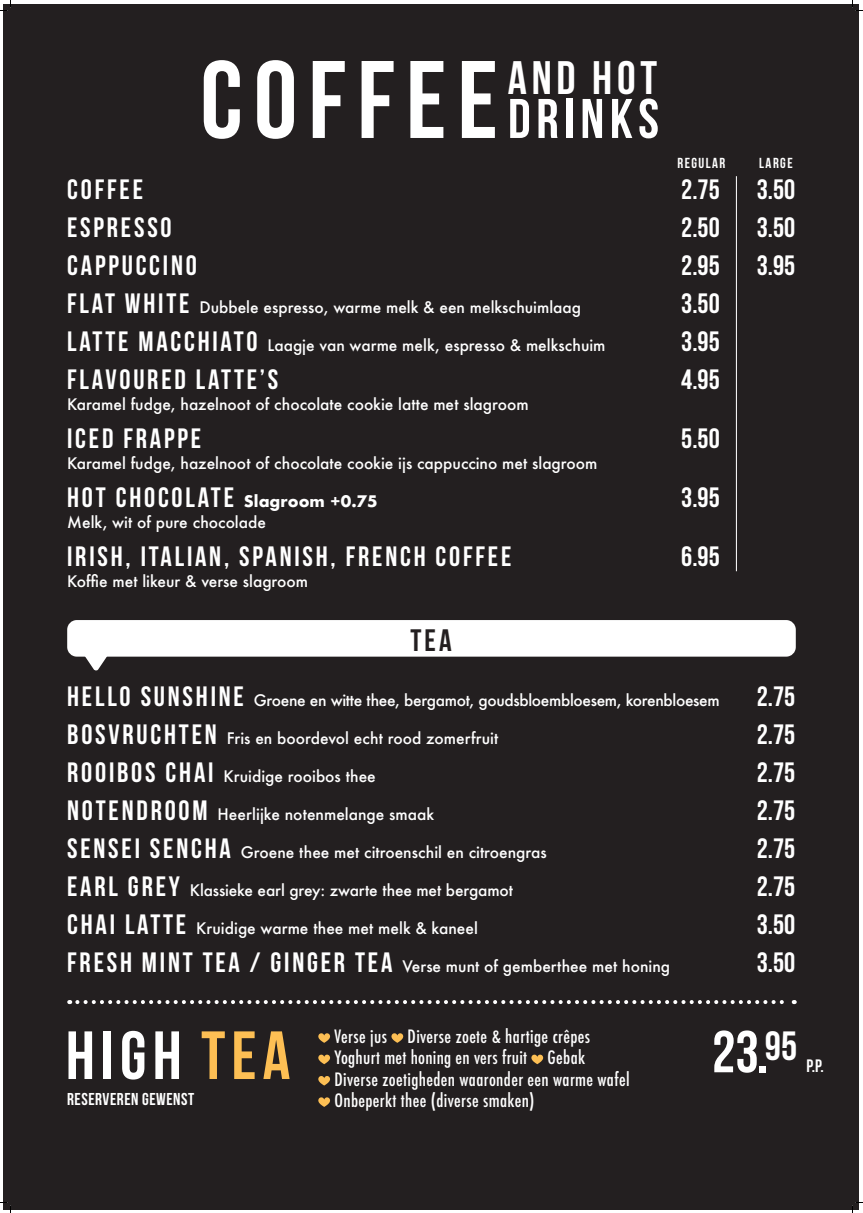
<style>
.page{position:relative;width:863px;height:1213px;background:#fff}
.page>*{position:absolute;margin:0;border:0;box-sizing:border-box;transform-origin:0 0}
.t1{font:109.95px "Bebas Neue";letter-spacing:.1em;color:#fff}
.t2{font:68.05px "Bebas Neue";letter-spacing:.09em;color:#fff}
.t3{font:59.05px "Bebas Neue";color:#fff}
.t4{font:55.75px "Bebas Neue";letter-spacing:.1em;color:#fff}
.t5{font:46.95px "Bebas Neue";letter-spacing:.1em;color:#fff}
.t6{font:31px "Bebas Neue";color:#231f20}
.t7{font:28px "Bebas Neue";letter-spacing:.1em;color:#fff}
.t8{font:18px "Bebas Neue";color:#fff}
.t9{font:500 condensed 17.95px/21.4px "Futura";letter-spacing:.02em;color:#fff}
.t10{font:17.2px "Bebas Neue";letter-spacing:.03em;color:#fff}
.t11{font:500 15.5px "Futura";color:#fff}
.t12{font:500 15.5px "Futura";letter-spacing:-.02em;color:#fff}
.t13{font:700 15.5px "Futura";color:#fff}
.t14{font:14.5px "Bebas Neue";letter-spacing:.1em;color:#fff}
.s1{font-family:"Bebas Neue";font-weight:400;font-size:28px}
.s2{color:#fdbf54}
</style>
<div class="page">
<div style="left:3px;top:4px;width:856px;height:1205px;background:#231f20"></div>
<hr style="left:736px;top:176px;width:1px;height:395px;background:#fff">
<div style="left:67px;top:620px;width:729px;height:37px;background:#fff;border-radius:10px"></div>
<svg style="left:68px;top:651px;width:56px;height:20px"></svg>
<svg style="left:77px;top:1000px;width:718px;height:4px"></svg>
<svg style="left:318px;top:1033px;width:12px;height:10px"></svg>
<svg style="left:391px;top:1033px;width:12px;height:10px"></svg>
<svg style="left:318px;top:1055px;width:12px;height:9px"></svg>
<svg style="left:531px;top:1055px;width:12px;height:9px"></svg>
<svg style="left:318px;top:1076px;width:12px;height:10px"></svg>
<svg style="left:318px;top:1097px;width:12px;height:10px"></svg>
<svg style="left:0;top:0;width:11px;height:11px"></svg>
<svg style="left:0;top:1202px;width:11px;height:11px"></svg>
<svg style="left:852px;top:0;width:11px;height:11px"></svg>
<svg style="left:852px;top:1202px;width:11px;height:11px"></svg>
<h1 class="t1" style="left:200px;top:40px;width:299px">COFFEE</h1>
<h3 class="t5" style="left:508px;top:52px;width:151px">AND HOT</h3>
<h3 class="t4" style="left:508px;top:88px;width:153px">DRINKS</h3>
<p class="t14" style="left:677px;top:155px;width:49px">REGULAR</p>
<p class="t14" style="left:759px;top:155px;width:35px">LARGE</p>
<h3 class="t7" style="left:67px;top:174px;width:77px">COFFEE</h3>
<h3 class="t7" style="left:681px;top:174px;width:40px">2.75</h3>
<h3 class="t7" style="left:757px;top:174px;width:40px">3.50</h3>
<h3 class="t7" style="left:67px;top:212px;width:106px">ESPRESSO</h3>
<h3 class="t7" style="left:681px;top:212px;width:40px">2.50</h3>
<h3 class="t7" style="left:757px;top:212px;width:40px">3.50</h3>
<h3 class="t7" style="left:67px;top:250px;width:131px">CAPPUCCINO</h3>
<h3 class="t7" style="left:681px;top:250px;width:40px">2.95</h3>
<h3 class="t7" style="left:757px;top:250px;width:40px">3.95</h3>
<p class="t11" style="left:67px;top:297px;width:515px"><span class="s1">FLAT WHITE</span> Dubbele espresso, warme melk &amp; een melkschuimlaag</p>
<h3 class="t7" style="left:681px;top:288px;width:40px">3.50</h3>
<p class="t11" style="left:67px;top:335px;width:540px"><span class="s1">LATTE MACCHIATO</span> Laagje van warme melk, espresso &amp; melkschuim</p>
<h3 class="t7" style="left:681px;top:326px;width:40px">3.95</h3>
<h3 class="t7" style="left:67px;top:364px;width:213px">FLAVOURED LATTE’S</h3>
<h3 class="t7" style="left:681px;top:364px;width:40px">4.95</h3>
<p class="t11" style="left:67px;top:394px;width:463px">Karamel fudge, hazelnoot of chocolate cookie latte met slagroom</p>
<h3 class="t7" style="left:67px;top:423px;width:135px">ICED FRAPPE</h3>
<h3 class="t7" style="left:681px;top:423px;width:40px">5.50</h3>
<p class="t11" style="left:67px;top:453px;width:532px">Karamel fudge, hazelnoot of chocolate cookie ijs cappuccino met slagroom</p>
<p class="t13" style="left:67px;top:490px;width:312px"><span class="s1">HOT CHOCOLATE</span> Slagroom +0.75</p>
<h3 class="t7" style="left:681px;top:482px;width:40px">3.95</h3>
<p class="t11" style="left:67px;top:512px;width:200px">Melk, wit of pure chocolade</p>
<h3 class="t7" style="left:67px;top:541px;width:446px">IRISH, ITALIAN, SPANISH, FRENCH COFFEE</h3>
<h3 class="t7" style="left:681px;top:541px;width:40px">6.95</h3>
<p class="t11" style="left:67px;top:571px;width:242px">Koffie met likeur &amp; verse slagroom</p>
<h3 class="t6" style="left:410px;top:623px;width:43px">TEA</h3>
<p class="t12" style="left:67px;top:690px;width:654px"><span class="s1">HELLO SUNSHINE</span> Groene en witte thee, bergamot, goudsbloembloesem, korenbloesem</p>
<h3 class="t7" style="left:757px;top:681px;width:40px">2.75</h3>
<p class="t11" style="left:67px;top:728px;width:433px"><span class="s1">BOSVRUCHTEN</span> Fris en boordevol echt rood zomerfruit</p>
<h3 class="t7" style="left:757px;top:719px;width:40px">2.75</h3>
<p class="t11" style="left:67px;top:766px;width:310px"><span class="s1">ROOIBOS CHAI</span> Kruidige rooibos thee</p>
<h3 class="t7" style="left:757px;top:757px;width:40px">2.75</h3>
<p class="t11" style="left:67px;top:804px;width:368px"><span class="s1">NOTENDROOM</span> Heerlijke notenmelange smaak</p>
<h3 class="t7" style="left:757px;top:795px;width:40px">2.75</h3>
<p class="t11" style="left:67px;top:842px;width:481px"><span class="s1">SENSEI SENCHA</span> Groene thee met citroenschil en citroengras</p>
<h3 class="t7" style="left:757px;top:833px;width:40px">2.75</h3>
<p class="t11" style="left:67px;top:880px;width:447px"><span class="s1">EARL GREY</span> Klassieke earl grey: zwarte thee met bergamot</p>
<h3 class="t7" style="left:757px;top:871px;width:40px">2.75</h3>
<p class="t11" style="left:67px;top:918px;width:412px"><span class="s1">CHAI LATTE</span> Kruidige warme thee met melk &amp; kaneel</p>
<h3 class="t7" style="left:757px;top:909px;width:40px">3.50</h3>
<p class="t11" style="left:67px;top:956px;width:604px"><span class="s1">FRESH MINT TEA / GINGER TEA</span> Verse munt of gemberthee met honing</p>
<h3 class="t7" style="left:757px;top:947px;width:40px">3.50</h3>
<p class="t9" style="left:334px;top:1026px;width:297px">Verse jus Diverse zoete &amp; hartige crêpes<br>Yoghurt met honing en vers fruit Gebak<br>Diverse zoetigheden waaronder een warme wafel</p>
<h2 class="t2" style="left:66px;top:1018px;width:226px">HIGH <span class="s2">TEA</span></h2>
<h3 class="t3" style="left:712px;top:1019px;width:87px">23.<sup>95</sup></h3>
<p class="t10" style="left:67px;top:1090px;width:129px">RESERVEREN GEWENST</p>
<p class="t9" style="left:334px;top:1090px;width:202px">Onbeperkt thee (diverse smaken)</p>
<p class="t8" style="left:806px;top:1056px;width:19px">P.P.</p>
</div>
